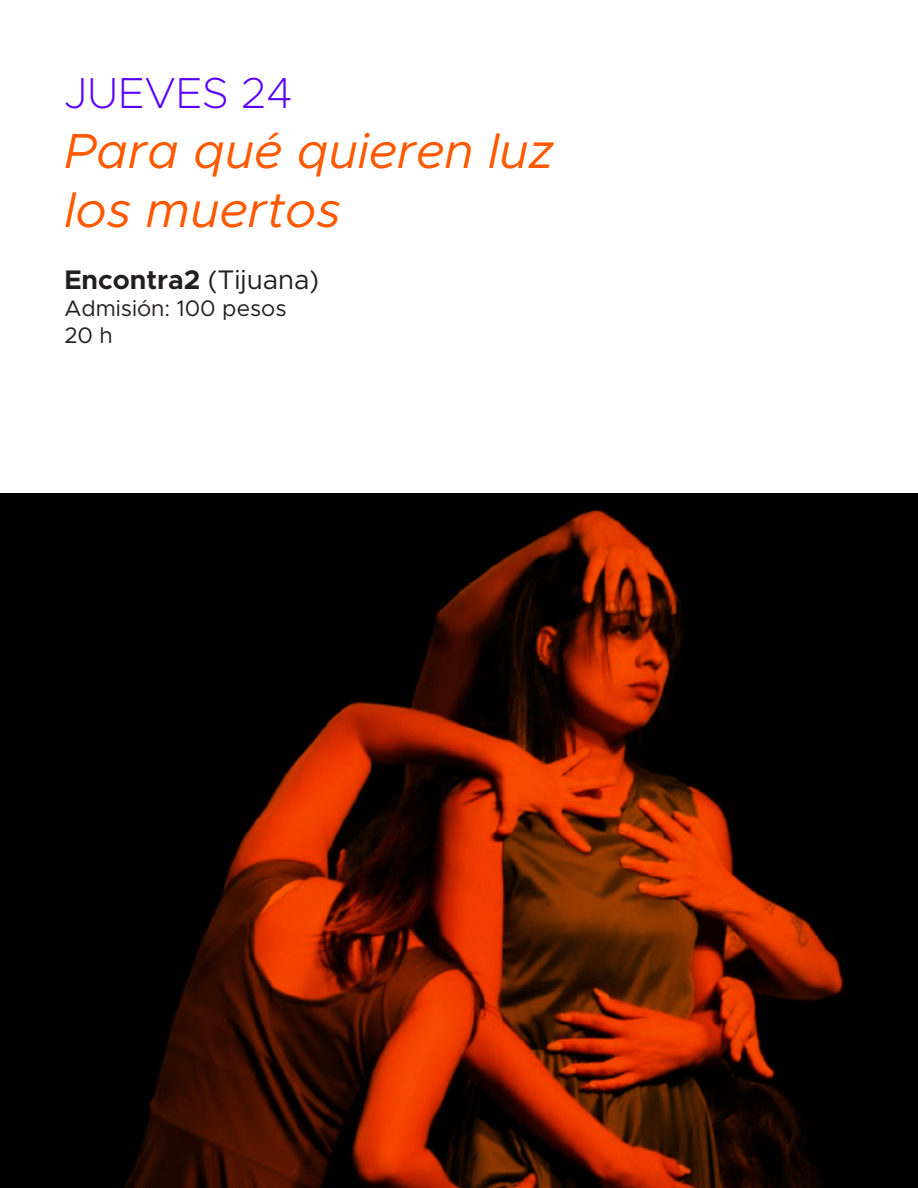
<style>
.page{position:relative;width:918px;height:1188px;background:#fff}
.page>*{position:absolute;margin:0;border:0;box-sizing:border-box;transform-origin:0 0}
.t1{font:italic 49.5px/59.4px "Metropolis";color:#ff5900}
.t2{font:200 43.5px "Metropolis";color:#5a00ff}
.t3{font:700 27px "Metropolis";color:#231f20}
.t4{font:22.5px/27px "Metropolis";color:#231f20}
.s1{font-weight:400}
</style>
<div class="page">
<img style="left:0;top:493px;width:918px;height:695px">
<p class="t2" style="left:64px;top:66px;width:230px">JUEVES 24</p>
<p class="t1" style="left:64px;top:121px;width:491px">Para qué quieren luz los muertos</p>
<p class="t3" style="left:64px;top:263px;width:256px">Encontra2 <span class="s1">(Tijuana)</span></p>
<p class="t4" style="left:64px;top:295px;width:224px">Admisión: 100 pesos<br>20 h</p>
</div>
